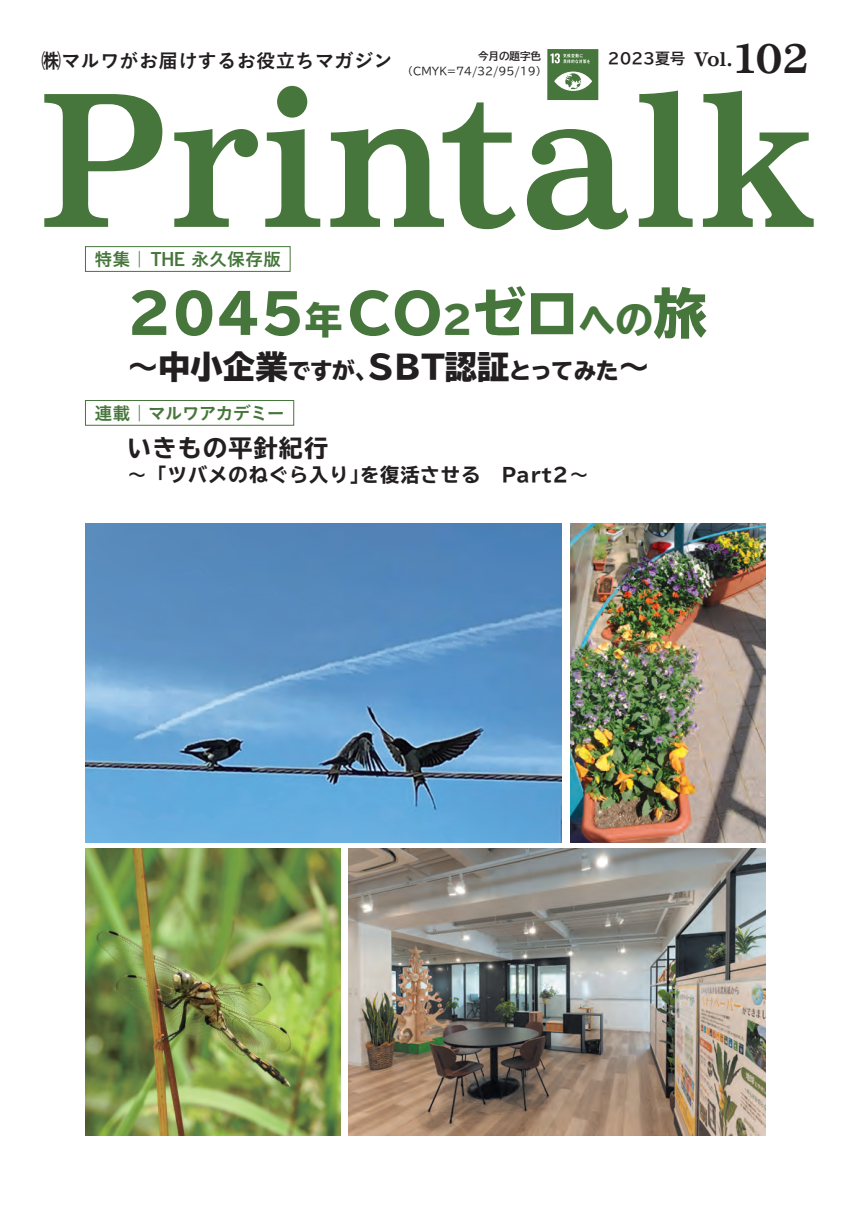
<style>
.page{position:relative;width:851px;height:1221px;background:#fff}
.page>*{position:absolute;margin:0;border:0;box-sizing:border-box;transform-origin:0 0}
.基本_1字下げ{font:800 174.75px "TBUD Min Std";letter-spacing:-.005em;color:#46763b;scale:.95 1}
.基本{font:800 54px "TBUD Go Std";color:#46763b}
.基本-2{font:800 37.8px "TBUD Go Std";color:#46763b}
.基本_1字下げ-2{font:800 37.65px "TBUD Min Std";color:#231f20}
.基本-3{font:800 32.4px "TBUD Go Std";color:#231f20}
.基本-4{font:700 expanded 24px "TBUD Go Std";letter-spacing:.05em;color:#231f20}
.基本-5{font:800 22.5px "TBUD Go Std";color:#231f20}
.基本-6{font:19.5px "Koburina Go Std W6";color:#231f20}
.基本-7{font:700 expanded 19.2px "TBUD Go Std";letter-spacing:.05em;color:#231f20}
.基本-8{font:18px "Koburina Go Std W6";color:#46763b}
.基本-9{font:18px "Koburina Go Std W6";letter-spacing:-.055em;color:#46763b}
.基本_1字下げ-3{font:800 18px "TBUD Min Std";color:#231f20}
.基本-10{font:700 15px "TBUD Go Std";color:#231f20}
.基本-11{font:10.5px "TBUD Go Std";color:#231f20}
.基本-12{font:700 10.5px "TBUD Go Std";color:#231f20}
.s1{font-size:37.5px}
.s2{font-size:22.5px}
</style>
<div class="page">
<div style="left:85px;top:246px;width:205px;height:26px;border:1px solid #46763b"></div>
<div style="left:85px;top:400px;width:209px;height:25px;border:1px solid #46763b"></div>
<div style="left:547px;top:49px;width:51px;height:51px;background:#46763b"></div>
<svg style="left:554px;top:72px;width:38px;height:19px"></svg>
<svg style="left:550px;top:53px;width:40px;height:10px"></svg>
<img style="left:570px;top:523px;width:195px;height:319px">
<img style="left:85px;top:848px;width:255px;height:287px">
<img style="left:349px;top:848px;width:416px;height:287px">
<img style="left:85px;top:523px;width:476px;height:319px">
<p class="基本-6" style="left:42px;top:46px;width:353px">㈱マルワがお届けするお役立ちマガジン</p>
<p class="基本-12" style="left:478px;top:48px;width:64px">今月の題字色</p>
<p class="基本-11" style="left:402px;top:63px;width:145px">（CMYK=74/32/95/19(</p>
<p class="基本-10" style="left:608px;top:46px;width:79px">2023夏号</p>
<p class="基本_1字下げ-3" style="left:694px;top:45px;width:40px">Vol.</p>
<p class="基本_1字下げ-2" style="left:730px;top:29px;width:80px">102</p>
<p class="基本_1字下げ" style="left:41px;top:24px;width:817px">Printalk</p>
<p class="基本-8" style="left:94px;top:245px;width:188px">特集｜THE 永久保存版</p>
<p class="基本" style="left:472px;top:283px;width:236px">ゼロ<span class="s1">への</span>旅</p>
<p class="基本" style="left:128px;top:283px;width:316px">2045<span class="s1">年</span>CO</p>
<p class="基本-3" style="left:127px;top:348px;width:525px">～中小企業<span class="s2">ですが</span> SBT認証<span class="s2">とってみた</span>~</p>
<p class="基本-2" style="left:442px;top:299px;width:32px">2</p>
<p class="基本-5" style="left:354px;top:357px;width:24px">、</p>
<p class="基本-9" style="left:94px;top:399px;width:192px">連載｜マルワアカデミー</p>
<p class="基本-4" style="left:128px;top:434px;width:202px">いきもの平針紀行</p>
<p class="基本-7" style="left:128px;top:464px;width:242px">～「ツバメのねぐら入り」</p>
<p class="基本-7" style="left:360px;top:464px;width:230px">を復活させる　Part2~</p>
</div>
